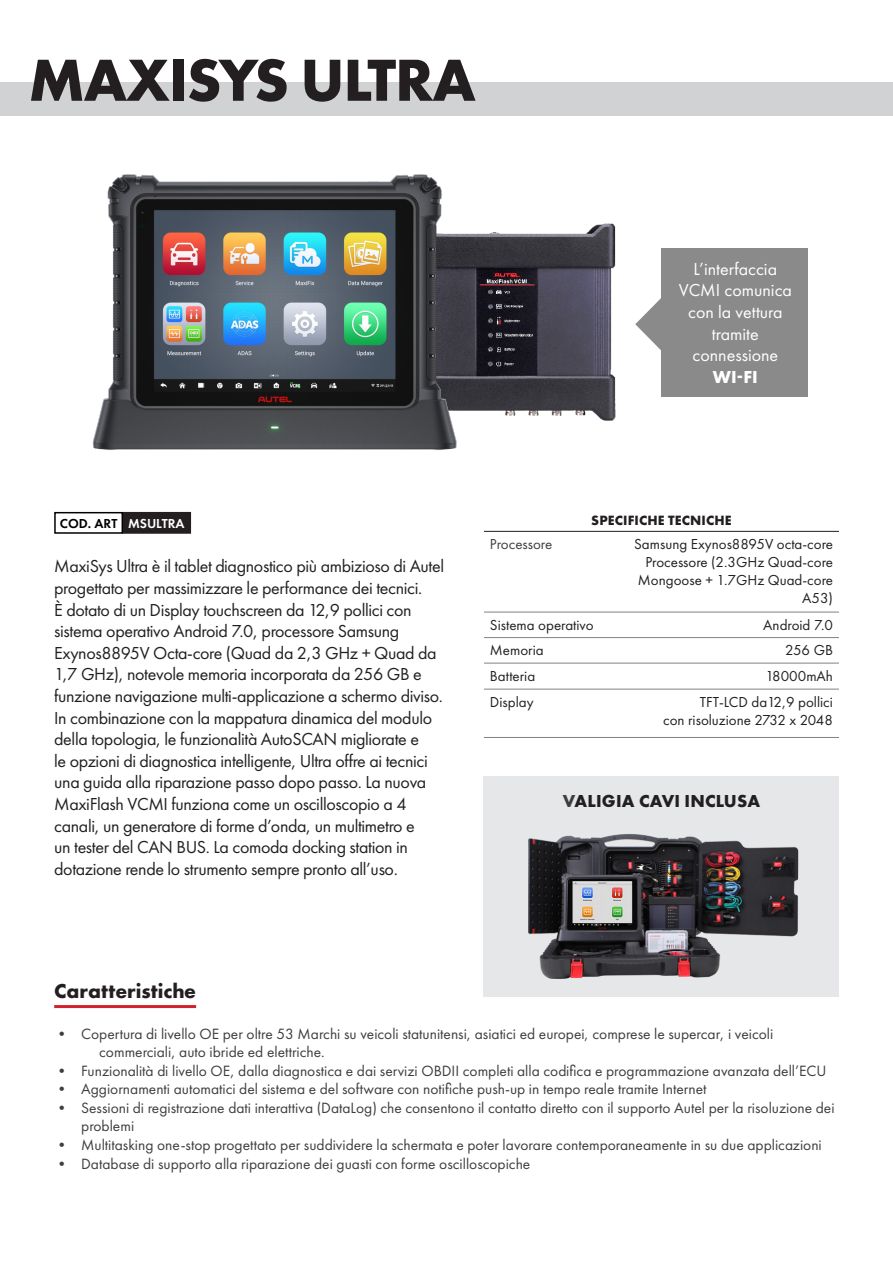
<style>
.page{position:relative;width:893px;height:1263px;background:#fff}
.page>*{position:absolute;margin:0;border:0;box-sizing:border-box;transform-origin:0 0}
.t1{font:700 61.5px "Futura PT";letter-spacing:-.02em;color:#231f20}
.t2{font:700 21px "Futura PT";color:#231f20}
.t3{font:18px/21.6px "Futura PT";letter-spacing:-.02em;color:#231f20}
.t4{font:18px/21.6px "Futura PT";color:#fff;text-align:center}
.t5{font:700 18px "Futura PT";letter-spacing:.01em;color:#231f20}
.t6{font:700 18px "Futura PT";color:#fff}
.t7{font:15.45px/18.6px "Futura PT";color:#3e3e3f}
.t8{font:15px/18px "Futura PT";color:#231f20;text-align:right}
.t9{font:15px "Futura PT";color:#3e3e3f}
.t10{font:700 13.95px "Futura PT";letter-spacing:.01em;color:#231f20}
.t11{font:600 13.5px "Futura PT";color:#000}
.t12{font:600 13.5px "Futura PT";color:#fff}
.s1{color:#3e3e3f}
</style>
<div class="page">
<div style="left:0;top:83px;width:893px;height:33px;background:#d1d2d4"></div>
<hr style="left:54px;top:1005px;width:142px;height:3px;background:#d1232a">
<svg style="left:635px;top:298px;width:26px;height:52px"></svg>
<div style="left:661px;top:248px;width:147px;height:149px;background:#8a8a8a"></div>
<div style="left:484px;top:776px;width:355px;height:220px;background:#e6e7e9"></div>
<img style="left:457px;top:223px;width:159px;height:198px">
<img style="left:92px;top:174px;width:365px;height:276px">
<hr style="left:484px;top:637px;width:125px;height:1px;background:#808285">
<hr style="left:609px;top:637px;width:230px;height:1px;background:#808285">
<hr style="left:484px;top:663px;width:125px;height:1px;background:#808285">
<hr style="left:609px;top:663px;width:230px;height:1px;background:#808285">
<hr style="left:484px;top:689px;width:125px;height:1px;background:#808285">
<hr style="left:609px;top:689px;width:230px;height:1px;background:#808285">
<hr style="left:484px;top:612px;width:125px;height:1px;background:#808285">
<hr style="left:609px;top:612px;width:230px;height:1px;background:#808285">
<hr style="left:484px;top:737px;width:125px;height:1px;background:#808285">
<hr style="left:609px;top:737px;width:230px;height:1px;background:#808285">
<hr style="left:484px;top:531px;width:125px;height:1px;background:#231f20">
<hr style="left:609px;top:531px;width:230px;height:1px;background:#231f20">
<img style="left:528px;top:834px;width:270px;height:145px">
<div style="left:123px;top:513px;width:67px;height:20px;background:#231f20"></div>
<div style="left:122px;top:512px;width:69px;height:22px;border:2px solid #231f20"></div>
<div style="left:54px;top:512px;width:69px;height:22px;border:2px solid #000"></div>
<p class="t1" style="left:28px;top:41px;width:449px">MAXISYS ULTRA</p>
<p class="t4" style="left:679px;top:258px;width:115px">L’interfaccia<br>VCMI comunica con la vettura tramite</p>
<p class="t4" style="left:692px;top:344px;width:87px">connessione</p>
<p class="t6" style="left:713px;top:365px;width:47px">WI-FI</p>
<p class="t11" style="left:60px;top:515px;width:59px">COD. ART</p>
<p class="t12" style="left:128px;top:515px;width:58px">MSULTRA</p>
<p class="t3" style="left:54px;top:555px;width:391px">MaxiSys Ultra è il tablet diagnostico più ambizioso di Autel progettato per massimizzare le performance dei tecnici.</p>
<p class="t3" style="left:54px;top:599px;width:390px">È dotato di un Display touchscreen da 12,9 pollici con sistema operativo Android 7.0, processore Samsung Exynos8895V Octa-core (Quad da 2,3 GHz + Quad da 1,7 GHz), notevole memoria incorporata da 256 GB e funzione navigazione multi-applicazione a schermo diviso.</p>
<p class="t3" style="left:54px;top:707px;width:379px">In combinazione con la mappatura dinamica del modulo della topologia, le funzionalità AutoSCAN migliorate e le opzioni di diagnostica intelligente, Ultra offre ai tecnici una guida alla riparazione passo dopo passo. La nuova MaxiFlash VCMI funziona come un oscilloscopio a 4 canali, un generatore di forme d’onda, un multimetro e un tester del CAN BUS. La comoda docking station in dotazione rende lo strumento sempre pronto all’uso.</p>
<p class="t2" style="left:54px;top:978px;width:143px">Caratteristiche</p>
<p class="t10" style="left:591px;top:511px;width:142px">SPECIFICHE TECNICHE</p>
<p class="t9" style="left:490px;top:535px;width:64px">Processore</p>
<p class="t8" style="left:634px;top:535px;width:200px">Samsung Exynos8895V octa-core<br>Processore (2.3GHz Quad-core<br>Mongoose + 1.7GHz Quad-core<br>A53)</p>
<p class="t8" style="left:490px;top:615px;width:105px">Sistema operativo</p>
<p class="t8" style="left:763px;top:615px;width:71px">Android 7.0</p>
<p class="t8" style="left:490px;top:641px;width:55px">Memoria</p>
<p class="t8" style="left:785px;top:641px;width:49px">256 GB</p>
<p class="t8" style="left:490px;top:666px;width:47px">Batteria</p>
<p class="t8" style="left:766px;top:666px;width:69px">18000mAh</p>
<p class="t8" style="left:490px;top:692px;width:45px">Display</p>
<p class="t8" style="left:700px;top:692px;width:135px">TFT-LCD da12,9 pollici</p>
<p class="t8" style="left:663px;top:710px;width:171px">con risoluzione 2732 x 2048</p>
<p class="t5" style="left:563px;top:790px;width:199px"><span class="s1">V</span>ALIGIA CAVI INCLUSA</p>
<p class="t7" style="left:99px;top:1024px;width:676px;text-indent:-45px">• Copertura di livello OE per oltre 53 Marchi su veicoli statunitensi, asiatici ed europei, comprese le supercar, i veicoli commerciali, auto ibride ed elettriche.</p>
<p class="t7" style="left:54px;top:1061px;width:774px">• Funzionalità di livello OE, dalla diagnostica e dai servizi OBDII completi alla codifica e programmazione avanzata dell’ECU</p>
<p class="t7" style="left:54px;top:1080px;width:654px">• Aggiornamenti automatici del sistema e del software con notifiche push-up in tempo reale tramite Internet</p>
<p class="t7" style="left:81px;top:1098px;width:755px;text-indent:-27px">• Sessioni di registrazione dati interattiva (DataLog) che consentono il contatto diretto con il supporto Autel per la risoluzione dei problemi</p>
<p class="t7" style="left:54px;top:1135px;width:769px">• Multitasking one-stop progettato per suddividere la schermata e poter lavorare contemporaneamente in su due applicazioni</p>
<p class="t7" style="left:54px;top:1154px;width:478px">• Database di supporto alla riparazione dei guasti con forme oscilloscopiche</p>
</div>
